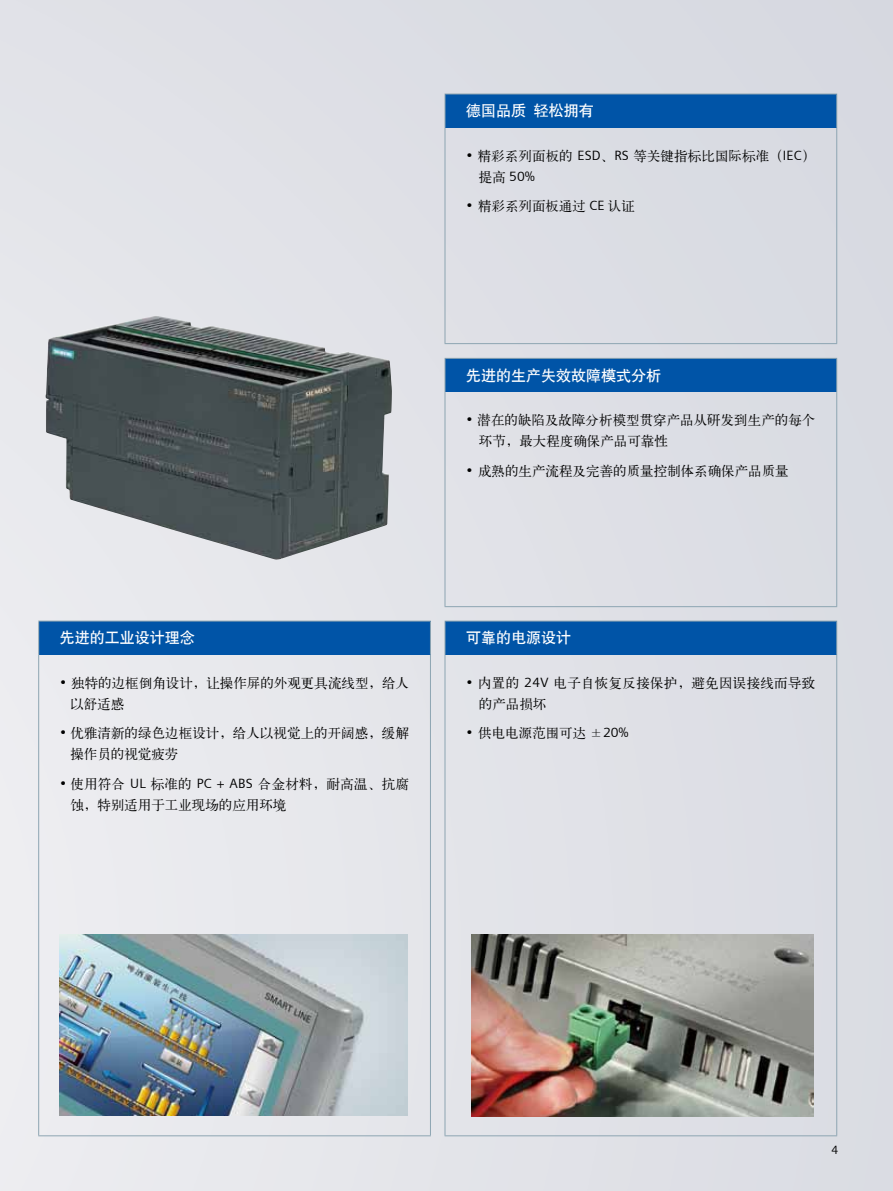
<style>
.page{position:relative;width:893px;height:1191px;background:#fff}
.page>*{position:absolute;margin:0;border:0;box-sizing:border-box;transform-origin:0 0}
.t1{font:15px "H Yb 1 gj";color:#fff}
.t2{font:13.5px/21px "H Ya 1 gj";color:#000}
.t3{font:13.5px/21px "H Ya 1 gj";letter-spacing:.02em;color:#000}
.t4{font:13.5px "Siemens Sans";color:#000}
.t5{font:12px "Siemens Sans";color:#000}
.s1{font-family:"Siemens Sans"}
.s2{font-family:"H Ya 1 gj"}
</style>
<div class="page">
<img style="left:0;top:0;width:893px;height:1191px">
<div style="left:445px;top:94px;width:392px;height:34px;background:#0054a7"></div>
<hr style="left:445px;top:94px;width:392px;height:1px;background:#8da5b2">
<hr style="left:836px;top:94px;width:1px;height:34px;background:#8da5b2">
<hr style="left:836px;top:128px;width:1px;height:215px;background:#8da5b2">
<hr style="left:445px;top:94px;width:1px;height:34px;background:#8da5b2">
<hr style="left:445px;top:128px;width:1px;height:215px;background:#8da5b2">
<hr style="left:445px;top:343px;width:392px;height:1px;background:#8da5b2">
<div style="left:445px;top:358px;width:392px;height:34px;background:#0054a7"></div>
<hr style="left:445px;top:358px;width:392px;height:1px;background:#8da5b2">
<hr style="left:836px;top:359px;width:1px;height:33px;background:#8da5b2">
<hr style="left:836px;top:392px;width:1px;height:214px;background:#8da5b2">
<hr style="left:445px;top:359px;width:1px;height:33px;background:#8da5b2">
<hr style="left:445px;top:392px;width:1px;height:214px;background:#8da5b2">
<hr style="left:445px;top:606px;width:392px;height:1px;background:#8da5b2">
<div style="left:39px;top:621px;width:391px;height:34px;background:#0054a7"></div>
<hr style="left:38px;top:620px;width:393px;height:1px;background:#8da5b2">
<hr style="left:430px;top:621px;width:1px;height:34px;background:#8da5b2">
<hr style="left:430px;top:655px;width:1px;height:480px;background:#8da5b2">
<hr style="left:38px;top:621px;width:1px;height:34px;background:#8da5b2">
<hr style="left:38px;top:655px;width:1px;height:480px;background:#8da5b2">
<hr style="left:38px;top:1135px;width:393px;height:1px;background:#8da5b2">
<div style="left:445px;top:621px;width:392px;height:34px;background:#0054a7"></div>
<hr style="left:445px;top:620px;width:392px;height:1px;background:#8da5b2">
<hr style="left:836px;top:621px;width:1px;height:34px;background:#8da5b2">
<hr style="left:836px;top:655px;width:1px;height:480px;background:#8da5b2">
<hr style="left:445px;top:621px;width:1px;height:34px;background:#8da5b2">
<hr style="left:445px;top:655px;width:1px;height:480px;background:#8da5b2">
<hr style="left:445px;top:1135px;width:392px;height:1px;background:#8da5b2">
<img style="left:60px;top:934px;width:347px;height:181px">
<img style="left:472px;top:934px;width:341px;height:182px">
<img style="left:45px;top:315px;width:347px;height:244px">
<p class="t1" style="left:466px;top:103px;width:129px">德国品质轻松拥有</p>
<p class="t2" style="left:466px;top:145px;width:351px"><span class="s1">•</span> 精彩系列面板的 <span class="s1">ESD</span>、<span class="s1">RS</span> 等关键指标比国际标准（<span class="s1">IEC</span>）</p>
<p class="t4" style="left:479px;top:168px;width:58px"><span class="s2">提高</span> 50%</p>
<p class="t2" style="left:466px;top:196px;width:170px"><span class="s1">•</span> 精彩系列面板通过 <span class="s1">CE</span> 认证</p>
<p class="t1" style="left:466px;top:368px;width:196px">先进的生产失效故障模式分析</p>
<p class="t2" style="left:479px;top:409px;width:338px;text-indent:-13px"><span class="s1">•</span> 潜在的缺陷及故障分析模型贯穿产品从研发到生产的每个环节，最大程度确保产品可靠性</p>
<p class="t2" style="left:466px;top:460px;width:324px"><span class="s1">•</span> 成熟的生产流程及完善的质量控制体系确保产品质量</p>
<p class="t1" style="left:60px;top:630px;width:136px">先进的工业设计理念</p>
<p class="t2" style="left:70px;top:672px;width:340px;text-indent:-11px"><span class="s1">•</span> 独特的边框倒角设计，让操作屏的外观更具流线型，给人以舒适感</p>
<p class="t2" style="left:70px;top:722px;width:340px;text-indent:-11px"><span class="s1">•</span> 优雅清新的绿色边框设计，给人以视觉上的开阔感，缓解操作员的视觉疲劳</p>
<p class="t2" style="left:70px;top:773px;width:340px;text-indent:-11px"><span class="s1">•</span> 使用符合 <span class="s1">UL</span> 标准的 <span class="s1">PC + ABS</span> 合金材料，耐高温、抗腐蚀，特别适用于工业现场的应用环境</p>
<p class="t1" style="left:466px;top:630px;width:106px">可靠的电源设计</p>
<p class="t3" style="left:479px;top:672px;width:338px;text-indent:-13px"><span class="s1">•</span> 内置的 <span class="s1">24V</span> 电子自恢复反接保护，避免因误接线而导致的产品损坏</p>
<p class="t2" style="left:466px;top:722px;width:164px"><span class="s1">•</span> 供电电源范围可达 ±<span class="s1">20%</span></p>
<p class="t5" style="left:831px;top:1142px;width:8px">4</p>
</div>
